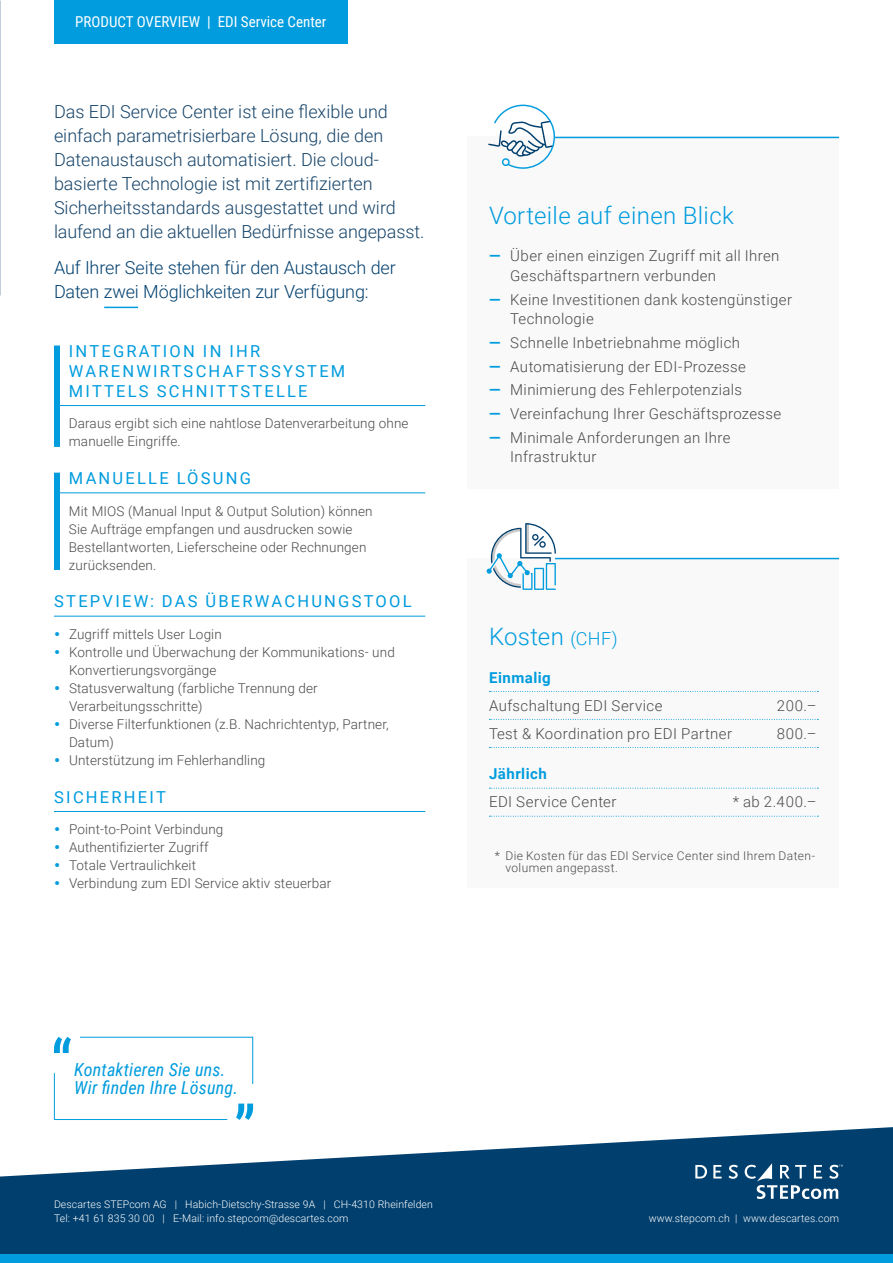
<style>
.page{position:relative;width:893px;height:1263px;background:#fff}
.page>*{position:absolute;margin:0;border:0;box-sizing:border-box;transform-origin:0 0}
.t1{font:300 24px "Roboto";letter-spacing:.015em;color:#009cde}
.t2{font:300 18px/24px "Roboto";color:#164469}
.t3{font:300 18px/24px "Roboto";letter-spacing:-.005em;color:#003f6e}
.t4{font:italic 18px/18px "Roboto Condensed";letter-spacing:.01em;color:#009cde}
.t5{font:16.5px/19.8px "Roboto";letter-spacing:.135em;color:#009cde}
.t6{font:300 15px/19.5px "Roboto";letter-spacing:.025em;color:#4a4a49}
.t7{font:15px "Roboto Condensed";color:#fff}
.t8{font:700 15px "Roboto";letter-spacing:.03em;color:#009cde}
.t9{font:300 13.5px/18px "Roboto";letter-spacing:.01em;color:#4a4a49}
.t10{font:300 12px/12px "Roboto";letter-spacing:.035em;color:#4a4a49}
.t11{font:300 10.5px/13.5px "Roboto";letter-spacing:.01em;color:#fff}
.s1{color:#009cde}
.s2{font-weight:700;color:#009cde}
.s3{font-size:18px}
</style>
<div class="page">
<svg style="left:0;top:1127px;width:893px;height:127px;fill:#003f6e"></svg>
<div style="left:54px;top:0;width:293px;height:43px;background:#009cde"></div>
<div style="left:0;top:1254px;width:893px;height:9px;background:#009cde"></div>
<div style="left:468px;top:137px;width:371px;height:352px;background:#f9f9f9"></div>
<svg style="left:488px;top:104px;width:67px;height:65px"></svg>
<hr style="left:555px;top:137px;width:284px;height:1px;background:#009cde">
<div style="left:468px;top:558px;width:371px;height:330px;background:#f9f9f9"></div>
<svg style="left:489px;top:691px;width:329px;height:1px"></svg>
<svg style="left:489px;top:719px;width:329px;height:1px"></svg>
<svg style="left:489px;top:747px;width:329px;height:1px"></svg>
<svg style="left:489px;top:788px;width:329px;height:1px"></svg>
<svg style="left:489px;top:816px;width:329px;height:1px"></svg>
<hr style="left:555px;top:558px;width:284px;height:1px;background:#009cde">
<svg style="left:487px;top:523px;width:69px;height:67px"></svg>
<svg style="left:54px;top:1036px;width:199px;height:84px"></svg>
<hr style="left:104px;top:307px;width:34px;height:1px;background:#009cde">
<hr style="left:54px;top:405px;width:371px;height:1px;background:#009cde">
<hr style="left:54px;top:493px;width:371px;height:1px;background:#009cde">
<hr style="left:54px;top:616px;width:371px;height:1px;background:#009cde">
<hr style="left:54px;top:811px;width:371px;height:1px;background:#009cde">
<div style="left:54px;top:345px;width:6px;height:102px;background:#009cde"></div>
<div style="left:54px;top:473px;width:6px;height:97px;background:#009cde"></div>
<svg style="left:695px;top:1165px;width:12px;height:13px"></svg>
<svg style="left:713px;top:1165px;width:9px;height:13px"></svg>
<svg style="left:728px;top:1165px;width:10px;height:14px"></svg>
<svg style="left:745px;top:1163px;width:98px;height:36px"></svg>
<p class="t7" style="left:75px;top:11px;width:253px">PRODUCT OVERVIEW | EDI Service Center</p>
<p class="t2" style="left:54px;top:99px;width:372px">Das EDI Service Center ist eine flexible und einfach parametrisierbare Lösung, die den Datenaustausch automatisiert. Die cloud&shy;basierte Technologie ist mit zertifizierten Sicherheitsstandards ausgestattet und wird laufend an die aktuellen Bedürfnisse angepasst.</p>
<h2 class="t3" style="left:54px;top:255px;width:343px">Auf Ihrer Seite stehen für den Austausch der<br>Daten zwei Möglichkeiten zur Verfügung:</h2>
<p class="t5" style="left:69px;top:341px;width:278px">INTEGRATION IN IHR<br>WARENWIRTSCHAFTSSYSTEM<br>MITTELS SCHNITTSTELLE</p>
<p class="t9" style="left:69px;top:414px;width:341px">Daraus ergibt sich eine nahtlose Datenver arbeitung ohne manuelle Eingriffe.</p>
<p class="t5" style="left:69px;top:468px;width:184px">MANUELLE LÖSUNG</p>
<p class="t9" style="left:69px;top:501px;width:305px">Mit MIOS (Manual Input &amp; Output Solution) können Sie Aufträge empfangen und ausdrucken sowie Bestellantworten, Lieferscheine oder Rechnungen zurücksenden.</p>
<p class="t5" style="left:54px;top:591px;width:359px">STEPVIEW: DAS ÜBERWACHUNGSTOOL</p>
<p class="t9" style="left:54px;top:625px;width:169px"><span class="s1">•</span> Zugriff mittels User Login</p>
<p class="t9" style="left:69px;top:643px;width:327px;text-indent:-15px"><span class="s1">•</span> Kontrolle und Überwachung der Kommunikations- und<br>Konvertierungsvorgänge</p>
<p class="t9" style="left:69px;top:679px;width:250px;text-indent:-15px"><span class="s1">•</span> Statusverwaltung (farbliche Trennung der<br>Verarbeitungsschritte)</p>
<p class="t9" style="left:69px;top:715px;width:321px;text-indent:-15px"><span class="s1">•</span> Diverse Filterfunktionen (z.B. Nachrichtentyp, Partner,<br>Datum)</p>
<p class="t9" style="left:54px;top:751px;width:213px"><span class="s1">•</span> Unterstützung im Fehlerhandling</p>
<p class="t5" style="left:54px;top:786px;width:113px">SICHERHEIT</p>
<p class="t9" style="left:54px;top:820px;width:171px"><span class="s1">•</span> Point-to-Point Verbindung</p>
<p class="t9" style="left:54px;top:838px;width:156px"><span class="s1">•</span> Authentifizierter Zugriff</p>
<p class="t9" style="left:54px;top:856px;width:144px"><span class="s1">•</span> Totale Vertraulichkeit</p>
<p class="t9" style="left:54px;top:874px;width:279px"><span class="s1">•</span> Verbindung zum EDI Service aktiv steuerbar</p>
<h1 class="t1" style="left:489px;top:199px;width:246px">Vorteile auf einen Blick</h1>
<p class="t6" style="left:510px;top:246px;width:271px;text-indent:-21px"><span class="s2">—</span> Über einen einzigen Zugriff mit all Ihren<br>Geschäftspartnern verbunden</p>
<p class="t6" style="left:510px;top:289px;width:283px;text-indent:-21px"><span class="s2">—</span> Keine Investitionen dank kostengünstiger<br>Technologie</p>
<p class="t6" style="left:489px;top:332px;width:253px"><span class="s2">—</span> Schnelle Inbetriebnahme möglich</p>
<p class="t6" style="left:489px;top:356px;width:258px"><span class="s2">—</span> Automatisierung der EDI-Prozesse</p>
<p class="t6" style="left:489px;top:380px;width:254px"><span class="s2">—</span> Minimierung des Fehlerpotenzials</p>
<p class="t6" style="left:489px;top:403px;width:294px"><span class="s2">—</span> Vereinfachung Ihrer Geschäftsprozesse</p>
<p class="t6" style="left:510px;top:427px;width:222px;text-indent:-21px"><span class="s2">—</span> Minimale Anforderungen an Ihre<br>Infrastruktur</p>
<h1 class="t1" style="left:489px;top:620px;width:130px">Kosten <span class="s3">(CHF)</span></h1>
<p class="t8" style="left:489px;top:667px;width:63px">Einmalig</p>
<p class="t6" style="left:489px;top:695px;width:175px">Aufschaltung EDI Service</p>
<p class="t6" style="left:777px;top:695px;width:41px">200.–</p>
<p class="t6" style="left:489px;top:723px;width:245px">Test &amp; Koordination pro EDI Partner</p>
<p class="t6" style="left:777px;top:723px;width:41px">800.–</p>
<p class="t8" style="left:489px;top:763px;width:59px">Jährlich</p>
<p class="t6" style="left:489px;top:792px;width:129px">EDI Service Center</p>
<p class="t6" style="left:733px;top:792px;width:85px">* ab 2.400.–</p>
<p class="t10" style="left:505px;top:850px;width:311px;text-indent:-11px">* Die Kosten für das EDI Service Center sind Ihrem Daten&shy;volumen angepasst.</p>
<h2 class="t4" style="left:74px;top:1060px;width:165px">Kontaktieren Sie uns.<br>Wir finden Ihre Lösung.</h2>
<p class="t11" style="left:54px;top:1197px;width:380px">Descartes STEPcom AG | Habich-Dietschy-Strasse 9A | CH-4310 Rheinfelden<br>Tel: +41 61 835 30 00 | E-Mail: info.stepcom@descartes.com</p>
<p class="t11" style="left:649px;top:1211px;width:192px">www.stepcom.ch | www.descartes.com</p>
</div>
